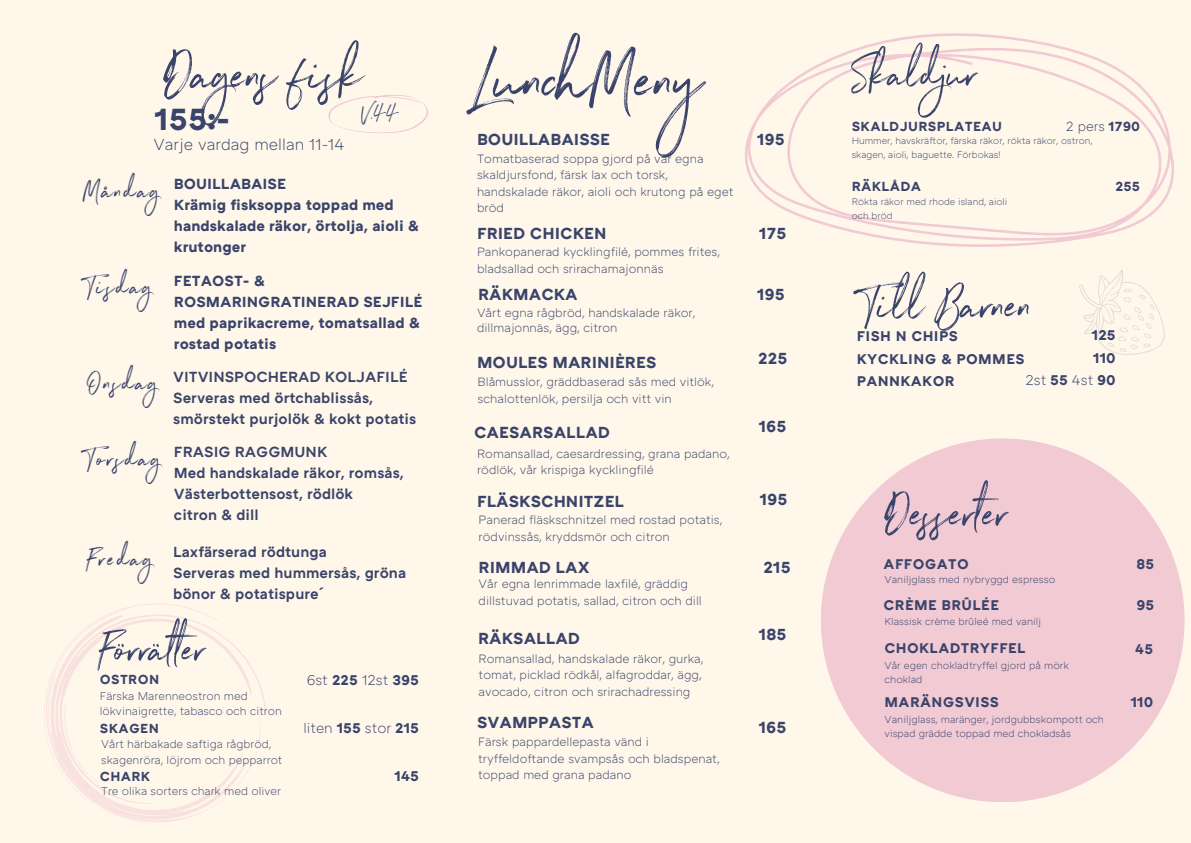
<style>
.page{position:relative;width:1191px;height:843px;background:#fff}
.page>*{position:absolute;margin:0;border:0;box-sizing:border-box;transform-origin:0 0}
.t1{font:79.3px "Northwell";color:#3a446b}
.t2{font:61.3px "Northwell";color:#3a446b}
.t3{font:53.9px "Northwell";color:#3a446b}
.t4{font:53.8px "Northwell";color:#3a446b}
.t5{font:50.4px "Northwell";color:#3a446b}
.t6{font:50.1px "Northwell";color:#3a446b}
.t7{font:700 31.2px "ATC Arquette";color:#3a446b}
.t8{font:30px "Northwell";letter-spacing:.07em;color:#3a446b}
.t9{font:25px "Northwell";color:#3a446b}
.t10{font:700 16.4px "ATC Arquette";color:#3a446b}
.t11{font:300 16.3px "ATC Arquette";color:#3a446b}
.t12{font:600 15px/21px "ATC Arquette";color:#3a446b}
.t13{font:700 15px/21px "ATC Arquette";color:#3a446b}
.t14{font:700 14.4px "ATC Arquette";letter-spacing:.025em;color:#3a446b}
.t15{font:300 14.4px "ATC Arquette";color:#3a446b}
.t16{font:700 13.5px "ATC Arquette";letter-spacing:.025em;color:#3a446b}
.t17{font:300 13.5px "ATC Arquette";color:#3a446b}
.t18{font:700 13.4px "ATC Arquette";letter-spacing:.025em;color:#3a446b}
.t19{font:300 12.3px/16.5px "ATC Arquette";color:#3a446b}
.t20{font:300 11.5px/15.8px "ATC Arquette";color:#3a446b}
.t21{font:300 10.3px/14.2px "ATC Arquette";color:#3a446b}
.t22{font:300 9.6px/13.3px "ATC Arquette";color:#3a446b}
.s1{font-family:"Northwell";font-weight:400;font-size:30px}
.s2{font-family:"Noto Sans";font-weight:700}
.s3{font-weight:700}
</style>
<div class="page">
<div style="left:0;top:0;width:1190px;height:842px;background:#fff7ea"></div>
<svg style="left:1079px;top:269px;width:86px;height:86px"></svg>
<svg style="left:45px;top:603px;width:216px;height:219px"></svg>
<svg style="left:745px;top:33px;width:429px;height:214px"></svg>
<div style="left:820px;top:438px;width:364px;height:364px;background:#f1cad4;border-radius:50%"></div>
<svg style="left:328px;top:95px;width:100px;height:38px"></svg>
<h3 class="t2" style="left:162px;top:30px;width:203px">Dagens fisk</h3>
<p class="t11" style="left:153px;top:134px;width:192px">Varje vardag mellan 11-14</p>
<p class="t9" style="left:361px;top:95px;width:39px">V.44</p>
<p class="t7" style="left:155px;top:99px;width:77px">155:-</p>
<p class="t13" style="left:174px;top:172px;width:247px;text-indent:-90px"><span class="s1">Måndag</span> BOUILLABAISE<br>Krämig fisksoppa toppad med handskalade räkor, örtolja, aioli &amp; krutonger</p>
<p class="t13" style="left:174px;top:269px;width:250px">FETAOST- &amp;<br>ROSMARINGRATINERAD SEJFILÉ med paprikacreme, tomatsallad &amp; rostad potatis</p>
<p class="t12" style="left:173px;top:365px;width:245px">VITVINSPOCHERAD KOLJAFILÉ<br>Serveras med örtchablissås, smörstekt purjolök &amp; kokt potatis</p>
<p class="t8" style="left:85px;top:265px;width:68px">Tisdag</p>
<p class="t8" style="left:88px;top:361px;width:72px">Onsdag</p>
<p class="t8" style="left:85px;top:437px;width:77px">Torsdag</p>
<p class="t12" style="left:174px;top:440px;width:231px">FRASIG RAGGMUNK<br>Med handskalade räkor, romsås,<br>Västerbottensost, rödlök<br>citron &amp; dill</p>
<p class="t8" style="left:88px;top:537px;width:67px">Fredag</p>
<p class="t12" style="left:173px;top:540px;width:234px">Laxfärserad rödtunga<br>Serveras med hummersås, gröna bönor &amp; potatispure<span class="s2">´</span></p>
<h2 class="t6" style="left:100px;top:612px;width:108px">Förrät er</h2>
<h4 class="t18" style="left:100px;top:671px;width:61px">OSTRON</h4>
<h5 class="t20" style="left:100px;top:687px;width:183px">Färska Marenneostron med lökvinaigrette, tabasco och citron</h5>
<h5 class="t15" style="left:306px;top:670px;width:114px">6st <span class="s3">225</span> 12st <span class="s3">395</span></h5>
<p class="t18" style="left:100px;top:719px;width:61px">SKAGEN</p>
<h5 class="t15" style="left:303px;top:719px;width:117px">liten <span class="s3">155</span> stor <span class="s3">215</span></h5>
<h5 class="t14" style="left:394px;top:766px;width:26px">145</h5>
<p class="t20" style="left:101px;top:735px;width:183px">Vårt härbakade saftiga rågbröd, skagenröra, löjrom och pepparrot</p>
<h6 class="t18" style="left:100px;top:767px;width:52px">CHARK</h6>
<h5 class="t20" style="left:101px;top:782px;width:181px">Tre olika sorters chark med oliver</h5>
<p class="t1" style="left:478px;top:22px;width:227px">LunchMeny</p>
<p class="t10" style="left:477px;top:129px;width:135px">BOUILLABAISSE</p>
<p class="t10" style="left:757px;top:129px;width:29px">195</p>
<p class="t19" style="left:477px;top:150px;width:258px">Tomatbaserad soppa gjord på vår egna skaldjursfond, färsk lax och torsk, handskalade räkor, aioli och krutong på eget bröd</p>
<p class="t10" style="left:477px;top:223px;width:131px">FRIED CHICKEN</p>
<p class="t10" style="left:759px;top:223px;width:29px">175</p>
<p class="t19" style="left:477px;top:243px;width:244px">Pankopanerad kycklingfilé, pommes frites, bladsallad och srirachamajonnäs</p>
<p class="t10" style="left:478px;top:283px;width:101px">RÄKMACKA</p>
<p class="t10" style="left:757px;top:283px;width:29px">195</p>
<p class="t19" style="left:477px;top:303px;width:220px">Vårt egna rågbröd, handskalade räkor,</p>
<p class="t19" style="left:477px;top:318px;width:142px">dillmajonnäs, ägg, citron</p>
<p class="t10" style="left:477px;top:351px;width:181px">MOULES MARINIÈRES</p>
<p class="t10" style="left:758px;top:347px;width:31px">225</p>
<p class="t19" style="left:477px;top:373px;width:238px">Blåmusslor, gräddbaserad sås med vitlök, schalottenlök, persilja och vitt vin</p>
<p class="t10" style="left:474px;top:422px;width:137px">CAESARSALLAD</p>
<p class="t19" style="left:477px;top:444px;width:254px">Romansallad, caesardressing, grana padano, rödlök, vår krispiga kycklingfilé</p>
<p class="t10" style="left:477px;top:491px;width:149px">FLÄSKSCHNITZEL</p>
<p class="t19" style="left:478px;top:511px;width:245px">Panerad fläskschnitzel med rostad potatis, rödvinssås, kryddsmör och citron</p>
<p class="t10" style="left:478px;top:556px;width:112px">RIMMAD LAX</p>
<p class="t19" style="left:478px;top:575px;width:225px">Vår egna lenrimmade laxfilé, gräddig dillstuvad potatis, sallad, citron och dill</p>
<p class="t10" style="left:478px;top:627px;width:104px">RÄKSALLAD</p>
<p class="t19" style="left:478px;top:649px;width:226px">Romansallad, handskalade räkor, gurka, tomat, picklad rödkål, alfagroddar, ägg, avocado, citron och srirachadressing</p>
<p class="t10" style="left:758px;top:415px;width:29px">165</p>
<p class="t10" style="left:759px;top:488px;width:29px">195</p>
<p class="t10" style="left:763px;top:556px;width:29px">215</p>
<p class="t10" style="left:758px;top:623px;width:29px">185</p>
<h3 class="t10" style="left:477px;top:712px;width:118px">SVAMPPASTA</h3>
<p class="t10" style="left:758px;top:717px;width:29px">165</p>
<p class="t19" style="left:478px;top:733px;width:243px">Färsk pappardellepasta vänd i tryffeldoftande svampsås och bladspenat, toppad med grana padano</p>
<p class="t5" style="left:853px;top:37px;width:126px">Skaldjur</p>
<p class="t16" style="left:851px;top:117px;width:152px">SKALDJURSPLATEAU</p>
<p class="t17" style="left:1066px;top:117px;width:75px">2 pers <span class="s3">1790</span></p>
<p class="t22" style="left:851px;top:134px;width:242px">Hummer, havskräftor, färska räkor, rökta räkor, ostron, skagen, aioli, baguette. Förbokas!</p>
<p class="t16" style="left:851px;top:178px;width:71px">RÄKLÅDA</p>
<p class="t16" style="left:1115px;top:178px;width:26px">255</p>
<p class="t22" style="left:851px;top:195px;width:157px">Rökta räkor med rhode island, aioli och bröd</p>
<p class="t4" style="left:861px;top:266px;width:172px">Till Barnen</p>
<h3 class="t14" style="left:856px;top:327px;width:103px">FISH N CHIPS</h3>
<p class="t14" style="left:1091px;top:325px;width:25px">125</p>
<p class="t14" style="left:856px;top:350px;width:169px">KYCKLING &amp; POMMES</p>
<p class="t14" style="left:1093px;top:348px;width:24px">110</p>
<p class="t14" style="left:856px;top:372px;width:99px">PANNKAKOR</p>
<p class="t15" style="left:1025px;top:371px;width:91px">2st <span class="s3">55</span> 4st <span class="s3">90</span></p>
<p class="t3" style="left:883px;top:474px;width:127px">Desserter</p>
<h1 class="t14" style="left:883px;top:554px;width:87px">AFFOGATO</h1>
<p class="t14" style="left:883px;top:595px;width:117px">CRÈME BRÛLÉE</p>
<p class="t14" style="left:884px;top:638px;width:143px">CHOKLADTRYFFEL</p>
<p class="t14" style="left:1136px;top:554px;width:19px">85</p>
<p class="t14" style="left:1136px;top:595px;width:19px">95</p>
<p class="t14" style="left:1135px;top:640px;width:20px">45</p>
<p class="t21" style="left:884px;top:571px;width:172px">Vaniljglass med nybryggd espresso</p>
<p class="t21" style="left:884px;top:613px;width:158px">Klassisk crème brûleé med vanilj</p>
<h3 class="t21" style="left:884px;top:657px;width:186px">Vår egen chokladtryffel gjord på mörk choklad</h3>
<p class="t14" style="left:884px;top:692px;width:116px">MARÄNGSVISS</p>
<p class="t14" style="left:1130px;top:692px;width:24px">110</p>
<p class="t21" style="left:884px;top:711px;width:221px">Vaniljglass, maränger, jordgubbskompott och vispad grädde toppad med chokladsås</p>
</div>
